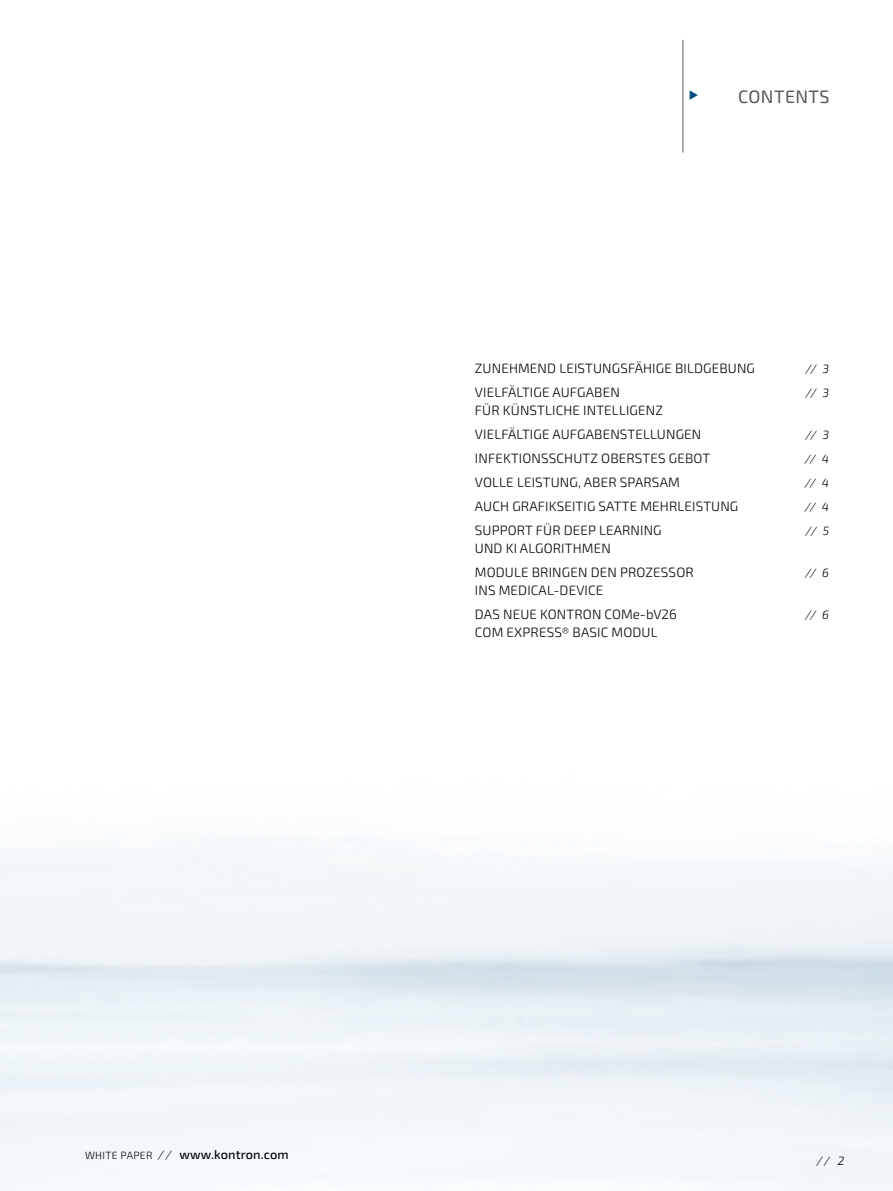
<style>
.page{position:relative;width:893px;height:1191px;background:#fff}
.page>*{position:absolute;margin:0;border:0;box-sizing:border-box;transform-origin:0 0}
.t1{font:18px "Sn T";letter-spacing:.025em;color:#575756}
.t2{font:300 13.5px/24px "Sn T";letter-spacing:.01em;color:#000}
.t3{font:500 12.75px "Sn T";letter-spacing:.01em;color:#000}
.t4{font:italic 300 12px "Sn T";color:#000}
.s1{font-weight:300;font-size:10.5px}
.s2{font-weight:300;font-style:italic;font-size:12px}
</style>
<div class="page">
<hr style="left:682px;top:40px;width:1px;height:113px;background:#575756">
<h1 class="t1" style="left:738px;top:86px;width:93px">CONTENTS</h1>
<p class="t2" style="left:475px;top:356px;width:282px">ZUNEHMEND LEISTUNGSFÄHIGE BILDGEBUNG</p>
<p class="t4" style="left:805px;top:361px;width:25px">// 3</p>
<p class="t2" style="left:475px;top:380px;width:146px">VIELFÄLTIGE AUFGABEN</p>
<p class="t4" style="left:805px;top:385px;width:25px">// 3</p>
<p class="t2" style="left:475px;top:398px;width:228px">FÜR KÜNSTLICHE INTELLIGENZ<br>VIELFÄLTIGE AUFGABENSTELLUNGEN</p>
<p class="t4" style="left:805px;top:427px;width:25px">// 3</p>
<p class="t2" style="left:475px;top:446px;width:237px">INFEKTIONSSCHUTZ OBERSTES GEBOT</p>
<p class="t4" style="left:805px;top:451px;width:26px">// 4</p>
<p class="t2" style="left:475px;top:470px;width:206px">VOLLE LEISTUNG, ABER SPARSAM</p>
<p class="t4" style="left:805px;top:475px;width:26px">// 4</p>
<p class="t2" style="left:475px;top:494px;width:265px">AUCH GRAFIKSEITIG SATTE MEHRLEISTUNG</p>
<p class="t4" style="left:805px;top:499px;width:26px">// 4</p>
<p class="t2" style="left:475px;top:518px;width:188px">SUPPORT FÜR DEEP LEARNING</p>
<p class="t4" style="left:806px;top:523px;width:25px">// 5</p>
<p class="t2" style="left:475px;top:536px;width:220px">UND KI ALGORITHMEN<br>MODULE BRINGEN DEN PROZESSOR</p>
<p class="t4" style="left:805px;top:565px;width:25px">// 6</p>
<p class="t2" style="left:475px;top:578px;width:203px">INS MEDICAL-DEVICE<br>DAS NEUE KONTRON COMe-bV26</p>
<p class="t2" style="left:475px;top:620px;width:184px">COM EXPRESS® BASIC MODUL</p>
<p class="t4" style="left:805px;top:607px;width:25px">// 6</p>
<p class="t3" style="left:85px;top:1147px;width:205px"><span class="s1">WHITE PAPER</span> <span class="s2">//</span> www.kontron.com</p>
<p class="t4" style="left:816px;top:1153px;width:30px">// 2</p>
</div>
